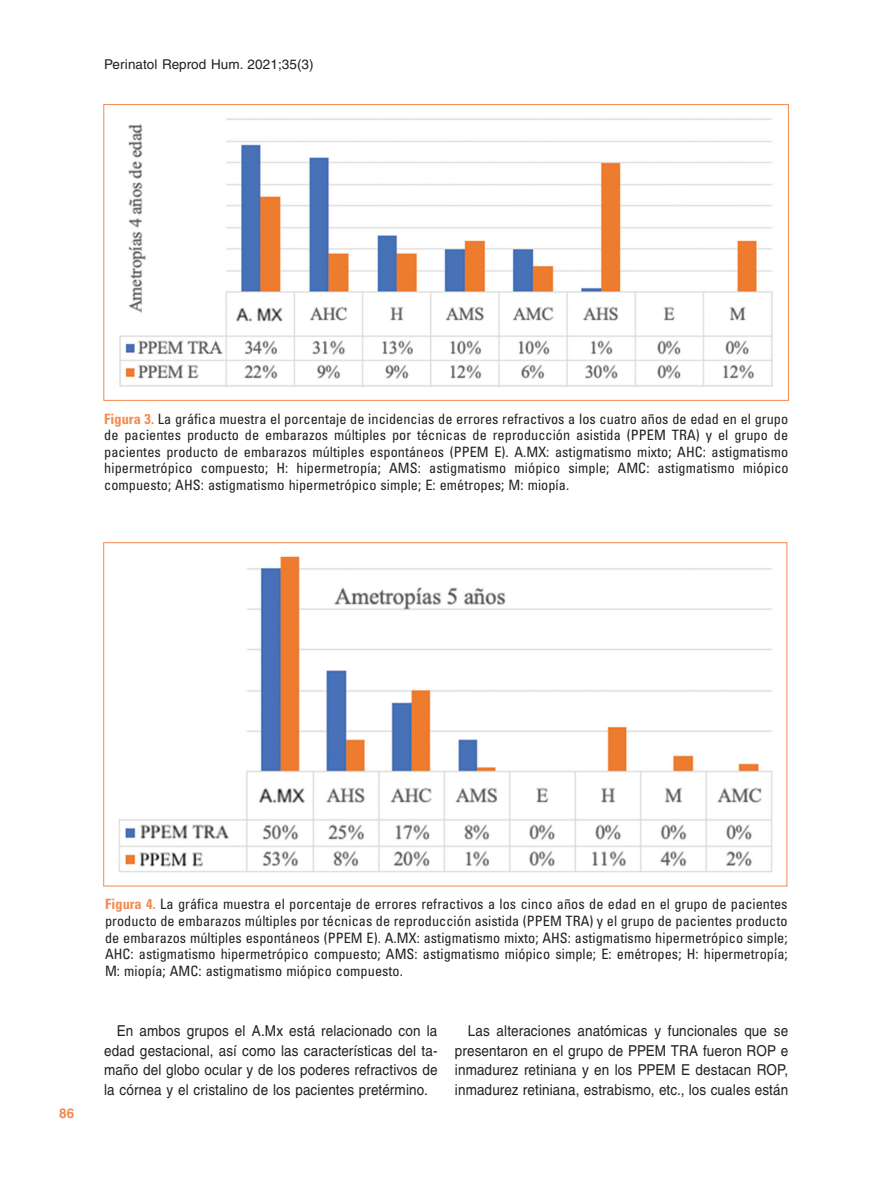
<style>
.page{position:relative;width:893px;height:1191px;background:#fff}
.page>*{position:absolute;margin:0;border:0;box-sizing:border-box;transform-origin:0 0}
.TX{font:15px/19.8px "Helvetica LT Std";letter-spacing:.01em;color:#231f20;text-align:justify;scale:.9 1}
.FGC{font:condensed 14.25px/16.5px "Univers LT Std";letter-spacing:.005em;color:#231f20;text-align:justify}
.t1{font:13.5px "Helvetica LT Std";letter-spacing:.005em;color:#231f20}
.t2{font:700 13.5px "Helvetica LT Std";color:#f5884d}
.s1{font-weight:700;color:#f5884d}
</style>
<div class="page">
<img style="left:118px;top:556px;width:655px;height:317px">
<img style="left:119px;top:118px;width:654px;height:269px">
<p class="t1" style="left:104px;top:57px;width:211px">Perinatol Reprod Hum. 2021;35(3)</p>
<p class="FGC" style="left:104px;top:410px;width:686px"><span class="s1">Figura 3.</span> La gráfica muestra el porcentaje de incidencias de errores refractivos a los cuatro años de edad en el grupo de pacientes producto de embarazos múltiples por técnicas de reproducción asistida (PPEM TRA) y el grupo de pacientes producto de embarazos múltiples espontáneos (PPEM E). A.MX: astigmatismo mixto; AHC: astigmatismo hipermetrópico compuesto; H: hipermetropía; AMS: astigmatismo miópico simple; AMC: astigmatismo miópico compuesto; AHS: astigmatismo hipermetrópico simple; E: emétropes; M: miopía.</p>
<p class="t2" style="left:59px;top:1104px;width:17px">86</p>
<p class="FGC" style="left:105px;top:896px;width:684px"><span class="s1">Figura 4.</span> La gráfica muestra el porcentaje de errores refractivos a los cinco años de edad en el grupo de pacientes producto de embarazos múltiples por técnicas de reproducción asistida (PPEM TRA) y el grupo de pacientes producto de embarazos múltiples espontáneos (PPEM E). A.MX: astigmatismo mixto; AHS: astigmatismo hipermetrópico simple; AHC: astigmatismo hipermetrópico compuesto; AMS: astigmatismo miópico simple; E: emétropes; H: hipermetropía; M: miopía; AMC: astigmatismo miópico compuesto.</p>
<p class="TX" style="left:104px;top:1020px;width:372px;text-indent:13px">En ambos grupos el A.Mx está relacionado con la edad gestacional, así como las características del ta&shy;maño del globo ocular y de los poderes refractivos de la córnea y el cristalino de los pacientes pretérmino.</p>
<p class="TX" style="left:455px;top:1020px;width:372px;text-indent:13px">Las alteraciones anatómicas y funcionales que se presentaron en el grupo de PPEM TRA fueron ROP e inmadurez retiniana y en los PPEM E destacan ROP, inmadurez retiniana, estrabismo, etc., los cuales están</p>
</div>
